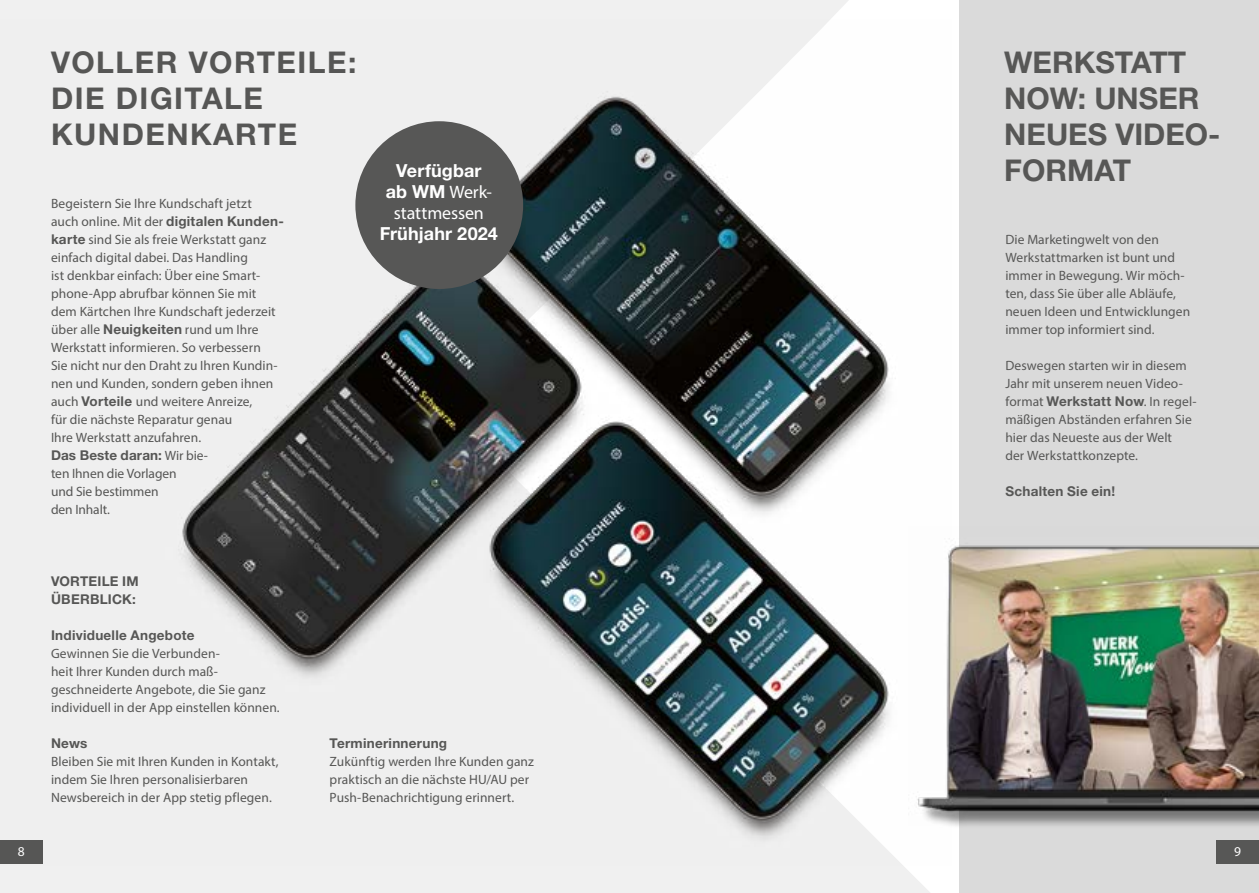
<style>
.page{position:relative;width:1259px;height:893px;background:#fff}
.page>*{position:absolute;margin:0;border:0;box-sizing:border-box;transform-origin:0 0}
.t1{font:700 30px/36px "Helvetica Neue";letter-spacing:.05em;color:#575756}
.t2{font:700 30px/36px "Helvetica Neue";color:#575756}
.t3{font:700 18px "Helvetica Neue";letter-spacing:.005em;color:#fff}
.t4{font:18px/21px "Myriad Pro";letter-spacing:-.005em;color:#fff;text-align:center}
.t5{font:13.5px/18px "Myriad Pro";letter-spacing:.005em;color:#575756}
.t6{font:700 13.5px/18px "Helvetica Neue";letter-spacing:.015em;color:#575756}
.t7{font:13.5px "Myriad Pro";color:#fff}
.s1{font-family:"Helvetica Neue";font-weight:700}
.s2{font-family:"Myriad Pro";font-weight:400}
</style>
<div class="page">
<div style="left:0;top:0;width:930px;height:893px;background:#f0f0f0"></div>
<div style="left:959px;top:0;width:300px;height:893px;background:#dadada"></div>
<img style="left:951px;top:545px;width:308px;height:280px">
<div style="left:1216px;top:840px;width:43px;height:24px;background:#575756"></div>
<img style="left:0;top:20px;width:951px;height:845px">
<div style="left:355px;top:121px;width:168px;height:168px;background:#575756;border-radius:50%"></div>
<h1 class="t1" style="left:51px;top:44px;width:307px">VOLLER VORTEILE:<br>DIE DIGITALE<br>KUNDENKARTE</h1>
<p class="t5" style="left:51px;top:194px;width:234px">Begeistern Sie Ihre Kundschaft jetzt<br>auch online. Mit der <span class="s1">digitalen Kunden&shy;karte</span> sind Sie als freie Werkstatt ganz einfach digital dabei. Das Handling<br>ist denkbar einfach: Über eine Smart&shy;phone-App abrufbar können Sie mit dem Kärtchen Ihre Kundschaft jederzeit über alle <span class="s1">Neuigkeiten</span> rund um Ihre Werkstatt informieren. So verbessern<br>Sie nicht nur den Draht zu Ihren Kundin&shy;nen und Kunden, sondern geben ihnen auch <span class="s1">Vorteile</span> und weitere Anreize,<br>für die nächste Reparatur genau<br>Ihre Werkstatt anzufahren.</p>
<p class="t6" style="left:51px;top:446px;width:158px">Das Beste daran: <span class="s2">Wir bie-</span></p>
<p class="t5" style="left:51px;top:464px;width:127px">ten Ihnen die Vorlagen und Sie bestimmen den Inhalt.</p>
<h2 class="t3" style="left:396px;top:160px;width:87px">Verfügbar</h2>
<h2 class="t4" style="left:386px;top:181px;width:108px"><span class="s1">ab WM</span> Werk&shy;stattmessen</h2>
<h2 class="t3" style="left:380px;top:223px;width:120px">Frühjahr 2024</h2>
<p class="t6" style="left:51px;top:572px;width:89px">VORTEILE IM<br>ÜBERBLICK:</p>
<p class="t6" style="left:51px;top:626px;width:145px">Individuelle Angebote</p>
<p class="t5" style="left:51px;top:644px;width:230px">Gewinnen Sie die Verbunden-<br>heit Ihrer Kunden durch maß&shy;geschneiderte Angebote, die Sie ganz individuell in der App einstellen können.</p>
<p class="t6" style="left:51px;top:734px;width:38px">News</p>
<p class="t5" style="left:51px;top:752px;width:229px">Bleiben Sie mit Ihren Kunden in Kontakt, indem Sie Ihren personalisierbaren<br>Newsbereich in der App stetig pflegen.</p>
<p class="t6" style="left:330px;top:734px;width:119px">Terminerinnerung</p>
<p class="t5" style="left:330px;top:752px;width:206px">Zukünftig werden Ihre Kunden ganz praktisch an die nächste HU/AU per<br>Push-Benachrichtigung erinnert.</p>
<h1 class="t2" style="left:1004px;top:44px;width:218px">WERKSTATT<br>NOW: UNSER<br>NEUES VIDEO-<br>FORMAT</h1>
<p class="t5" style="left:1005px;top:230px;width:186px">Die Marketingwelt von den<br>Werkstattmarken ist bunt und immer in Bewegung. Wir möch&shy;ten, dass Sie über alle Abläufe, neuen Ideen und Entwicklungen immer top informiert sind.</p>
<p class="t5" style="left:1005px;top:356px;width:193px">Deswegen starten wir in diesem<br>Jahr mit unserem neuen Video&shy;format <span class="s1">Werkstatt Now</span>. In regel&shy;mäßigen Abständen erfahren Sie hier das Neueste aus der Welt<br>der Werkstattkonzepte.</p>
<p class="t6" style="left:1005px;top:482px;width:111px">Schalten Sie ein!</p>
<p class="t7" style="left:18px;top:843px;width:8px">8</p>
<p class="t7" style="left:1234px;top:843px;width:8px">9</p>
</div>
